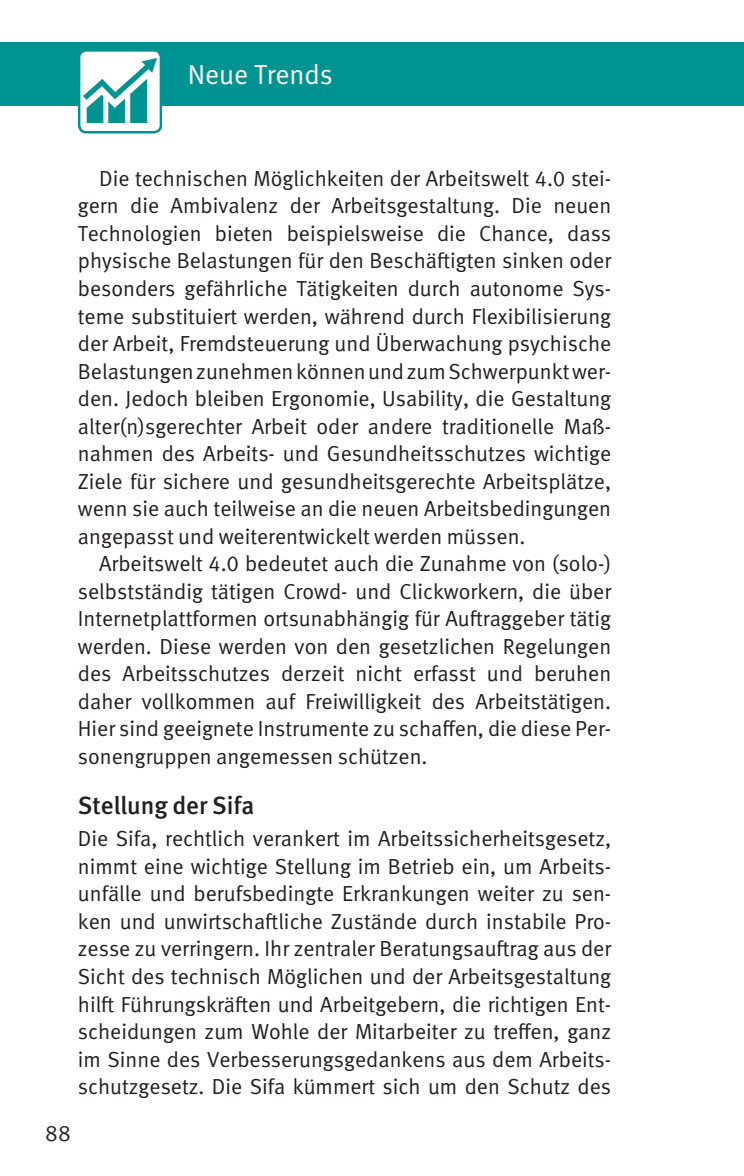
<style>
.page{position:relative;width:744px;height:1176px;background:#fff}
.page>*{position:absolute;margin:0;border:0;box-sizing:border-box;transform-origin:0 0}
.t1{font:27.5px "DGUV Meta";color:#fff}
.t2{font:500 25px "DGUV Meta";color:#231f20}
.t3{font:22.5px "DGUV Meta";color:#231f20}
.t4{font:21.75px/27.5px "DGUV Meta";color:#231f20;text-align:justify}
</style>
<div class="page">
<div style="left:0;top:42px;width:744px;height:64px;background:#009391"></div>
<div style="left:79px;top:50px;width:82px;height:82px;background:#fff;border-radius:7px"></div>
<img style="left:84px;top:58px;width:72px;height:65px">
<div style="left:78px;top:49px;width:84px;height:84px;border:2px solid #009391;border-radius:7px"></div>
<p class="t1" style="left:188px;top:64px;width:147px">Neue Trends</p>
<p class="t4" style="left:78px;top:167px;width:535px;text-indent:21px">Die technischen Möglichkeiten der Arbeitswelt 4.0 stei&shy;gern die Ambivalenz der Arbeitsgestaltung. Die neuen Technologien bieten beispielsweise die Chance, dass physische Belastungen für den Beschäftigten sinken oder besonders gefährliche Tätigkeiten durch autonome Sys&shy;teme substituiert werden, während durch Flexibilisierung der Arbeit, Fremdsteuerung und Überwachung psychische Belastungen zunehmen können und zum Schwerpunkt wer&shy;den. Jedoch bleiben Ergonomie, Usability, die Gestaltung alter(n)sgerechter Arbeit oder andere traditionelle Maß&shy;nahmen des Arbeits- und Gesundheitsschutzes wichtige Ziele für sichere und gesundheitsgerechte Arbeitsplätze, wenn sie auch teilweise an die neuen Arbeitsbedingungen angepasst und weiterentwickelt werden müssen.</p>
<p class="t4" style="left:78px;top:552px;width:535px;text-indent:21px">Arbeitswelt 4.0 bedeutet auch die Zunahme von (solo-) selbstständig tätigen Crowd- und Clickworkern, die über Internetplattformen ortsunabhängig für Auftraggeber tätig werden. Diese werden von den gesetzlichen Regelungen des Arbeitsschutzes derzeit nicht erfasst und beruhen daher vollkommen auf Freiwilligkeit des Arbeitstätigen.<br>Hier sind geeignete Instrumente zu schaffen, die diese Per&shy;sonengruppen angemessen schützen.</p>
<p class="t2" style="left:78px;top:795px;width:178px">Stellung der Sifa</p>
<p class="t4" style="left:78px;top:827px;width:535px">Die Sifa, rechtlich verankert im Arbeitssicherheitsgesetz, nimmt eine wichtige Stellung im Betrieb ein, um Arbeits&shy;unfälle und berufsbedingte Erkrankungen weiter zu sen&shy;ken und unwirtschaftliche Zustände durch instabile Pro&shy;zesse zu verringern. Ihr zentraler Beratungsauftrag aus der Sicht des technisch Möglichen und der Arbeitsgestaltung hilft Führungskräften und Arbeitgebern, die richtigen Ent&shy;scheidungen zum Wohle der Mitarbeiter zu treffen, ganz im Sinne des Verbesserungsgedankens aus dem Arbeits&shy;schutzgesetz. Die Sifa kümmert sich um den Schutz des</p>
<p class="t3" style="left:45px;top:1124px;width:27px">88</p>
</div>
